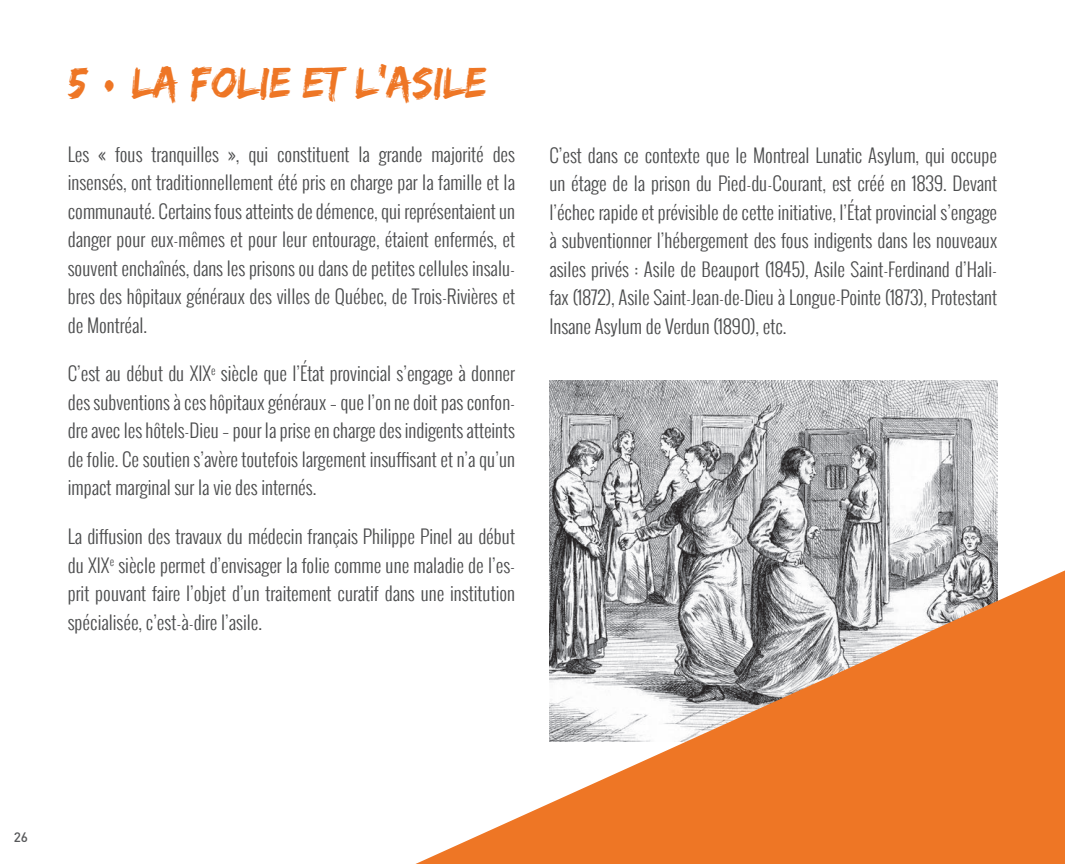
<style>
.page{position:relative;width:1065px;height:864px;background:#fff}
.page>*{position:absolute;margin:0;border:0;box-sizing:border-box;transform-origin:0 0}
.t1{font:45px "Edo SZ";color:#ee7625;scale:.95 1}
.t2{font:300 18.75px/28.5px "Oswald";color:#4b4c4d;text-align:justify}
.t3{font:500 13.5px "DIN";color:#57585a}
</style>
<div class="page">
<img style="left:549px;top:380px;width:448px;height:130px">
<svg style="left:415px;top:510px;width:649px;height:354px"></svg>
<h1 class="t1" style="left:68px;top:57px;width:442px">5 · LA FOLIE ET L’ASILE</h1>
<p class="t2" style="left:68px;top:139px;width:449px">Les « fous tranquilles », qui constituent la grande majorité des insensés, ont traditionnellement été pris en charge par la famille et la communauté. Certains fous atteints de démence, qui représentaient un danger pour eux-mêmes et pour leur entourage, étaient enfermés, et souvent enchaînés, dans les prisons ou dans de petites cellules insalu&shy;bres des hôpitaux généraux des villes de Québec, de Trois-Rivières et de Montréal.</p>
<p class="t2" style="left:68px;top:359px;width:449px">C’est au début du XIX<sup>e</sup> siècle que l’État provincial s’engage à donner des subventions à ces hôpitaux généraux – que l’on ne doit pas confon&shy;dre avec les hôtels-Dieu – pour la prise en charge des indigents atteints de folie. Ce soutien s’avère toutefois largement insuffisant et n’a qu’un impact marginal sur la vie des internés.</p>
<p class="t2" style="left:68px;top:522px;width:449px">La diffusion des travaux du médecin français Philippe Pinel au début du XIX<sup>e</sup> siècle permet d’envisager la folie comme une maladie de l’es&shy;prit pouvant faire l’objet d’un traitement curatif dans une institution spécialisée, c’est-à-dire l’asile.</p>
<p class="t2" style="left:549px;top:140px;width:449px">C’est dans ce contexte que le Montreal Lunatic Asylum, qui occupe un étage de la prison du Pied-du-Courant, est créé en 1839. Devant l’échec rapide et prévisible de cette initiative, l’État provincial s’engage à subventionner l’hébergement des fous indigents dans les nouveaux asiles privés : Asile de Beauport (1845), Asile Saint-Ferdinand d’Hali&shy;fax (1872), Asile Saint-Jean-de-Dieu à Longue-Pointe (1873), Protestant Insane Asylum de Verdun (1890), etc.</p>
<p class="t3" style="left:14px;top:829px;width:16px">26</p>
</div>
